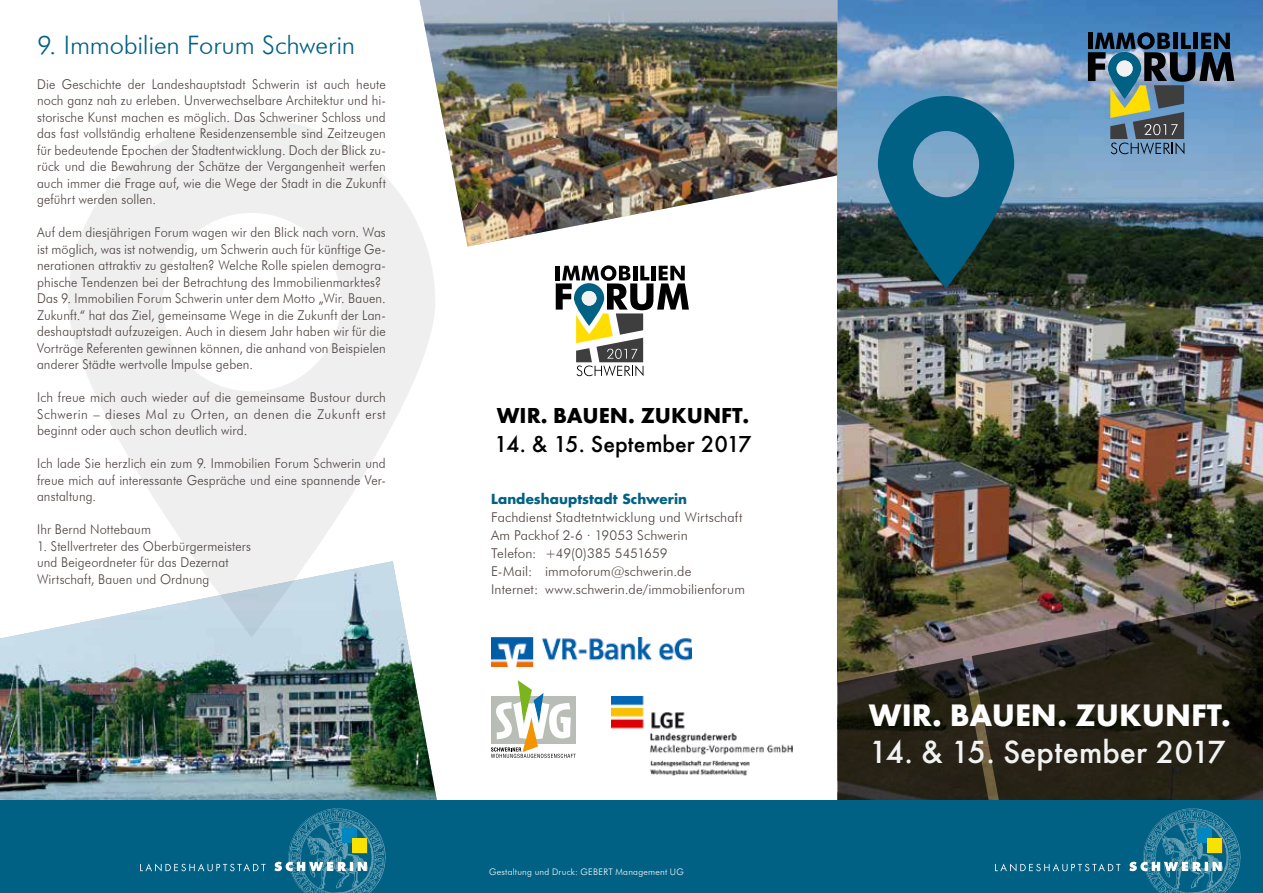
<style>
.page{position:relative;width:1263px;height:893px;background:#fff}
.page>*{position:absolute;margin:0;border:0;box-sizing:border-box;transform-origin:0 0}
.t1{font:500 33.3px "Futura T";color:#f1f2f1}
.t2{font:700 32.25px "Futura T";color:#fff}
.t3{font:300 25.5px "Futura BT";letter-spacing:-.01em;color:#006184}
.t4{font:500 24px "Futura T";color:#000}
.t5{font:700 22.5px "Futura T";color:#000}
.t6{font:300 13.5px/16.5px "Futura BT";letter-spacing:.01em;color:#4b403d;text-align:justify;scale:.94 1}
.t7{font:300 13.5px/18px "Futura BT";letter-spacing:.01em;color:#4b403d}
.t8{font:300 13.5px/16.5px "Futura BT";letter-spacing:.01em;color:#4b403d;text-align:justify;scale:.95 1}
.t9{font:700 13.5px "Futura Std";letter-spacing:.005em;color:#006184}
.t10{font:300 9px "Futura BT";letter-spacing:.025em;color:#fff}
</style>
<div class="page">
<svg style="left:68px;top:119px;width:367px;height:442px;fill:#efeff0"></svg>
<img style="left:0;top:561px;width:437px;height:239px">
<img style="left:838px;top:0;width:425px;height:658px">
<svg style="left:1088px;top:32px;width:146px;height:122px;background:#597688"></svg>
<svg style="left:556px;top:265px;width:133px;height:111px"></svg>
<svg style="left:878px;top:96px;width:136px;height:193px;background:#26667d"></svg>
<svg style="left:838px;top:658px;width:134px;height:142px;background:#2b271c"></svg>
<svg style="left:972px;top:583px;width:291px;height:217px;background:#383227"></svg>
<div style="left:0;top:800px;width:1263px;height:93px;background:#006184"></div>
<svg style="left:995px;top:808px;width:246px;height:85px"></svg>
<div style="left:1197px;top:828px;width:15px;height:15px;background:#0087c1"></div>
<div style="left:1208px;top:839px;width:14px;height:15px;background:#5a5b5d"></div>
<div style="left:1207px;top:838px;width:15px;height:15px;background:#fae200"></div>
<svg style="left:140px;top:808px;width:246px;height:85px"></svg>
<div style="left:353px;top:839px;width:15px;height:15px;background:#5a5b5d"></div>
<div style="left:342px;top:828px;width:15px;height:15px;background:#0087c1"></div>
<div style="left:352px;top:838px;width:15px;height:15px;background:#fae200"></div>
<img style="left:419px;top:0;width:418px;height:247px">
<img style="left:491px;top:637px;width:201px;height:29px">
<svg style="left:491px;top:680px;width:85px;height:78px"></svg>
<img style="left:611px;top:696px;width:181px;height:79px">
<h3 class="t3" style="left:37px;top:29px;width:320px">9. Immobilien Forum Schwerin</h3>
<p class="t6" style="left:37px;top:75px;width:372px">Die Geschichte der Landeshauptstadt Schwerin ist auch heute noch ganz nah zu erleben. Unverwechselbare Architektur und hi&shy;storische Kunst machen es möglich. Das Schweriner Schloss und das fast vollständig erhaltene Residenzensemble sind Zeitzeugen für bedeutende Epochen der Stadtentwicklung. Doch der Blick zu&shy;rück und die Bewahrung der Schätze der Vergangenheit werfen auch immer die Frage auf, wie die Wege der Stadt in die Zukunft geführt werden sollen.</p>
<p class="t6" style="left:37px;top:224px;width:372px;text-align:left">Auf dem diesjährigen Forum wagen wir den Blick nach vorn. Was ist möglich, was ist notwendig, um Schwerin auch für künftige Ge&shy;nerationen attraktiv zu gestalten? Welche Rolle spielen demogra&shy;phische Tendenzen bei der Betrachtung des Immobilienmarktes?<br>Das 9. Immobilien Forum Schwerin unter dem Motto „Wir. Bauen.<br>Zukunft.“ hat das Ziel, gemeinsame Wege in die Zukunft der Lan&shy;deshauptstadt aufzuzeigen. Auch in diesem Jahr haben wir für die Vorträge Referenten gewinnen können, die anhand von Beispielen anderer Städte wertvolle Impulse geben.</p>
<p class="t8" style="left:37px;top:389px;width:369px">Ich freue mich auch wieder auf die gemeinsame Bustour durch Schwerin – dieses Mal zu Orten, an denen die Zukunft erst beginnt oder auch schon deutlich wird.</p>
<p class="t6" style="left:37px;top:455px;width:372px">Ich lade Sie herzlich ein zum 9. Immobilien Forum Schwerin und freue mich auf interessante Gespräche und eine spannende Ver&shy;anstaltung.</p>
<p class="t6" style="left:37px;top:521px;width:123px">Ihr Bernd Nottebaum</p>
<p class="t6" style="left:37px;top:537px;width:229px;text-align:left">1. Stellvertreter des Oberbürgermeisters und Beigeordneter für das Dezernat<br>Wirtschaft, Bauen und Ordnung</p>
<h3 class="t5" style="left:497px;top:402px;width:254px">WIR. BAUEN. ZUKUNFT.</h3>
<h3 class="t4" style="left:494px;top:430px;width:259px">14. &amp; 15. September 2017</h3>
<p class="t9" style="left:491px;top:490px;width:197px">Landeshauptstadt Schwerin</p>
<p class="t7" style="left:491px;top:508px;width:255px">Fachdienst Stadtetntwicklung und Wirtschaft Am Packhof 2-6 · 19053 Schwerin<br>Telefon: +49(0)385 5451659<br>E-Mail: immoforum@schwerin.de<br>Internet: www.schwerin.de/immobilienforum</p>
<p class="t10" style="left:489px;top:867px;width:196px">Gestaltung und Druck: GEBERT Management UG</p>
<h2 class="t2" style="left:869px;top:696px;width:364px">WIR. BAUEN. ZUKUNFT.</h2>
<h1 class="t1" style="left:869px;top:732px;width:359px">14. &amp; 15. September 2017</h1>
</div>
